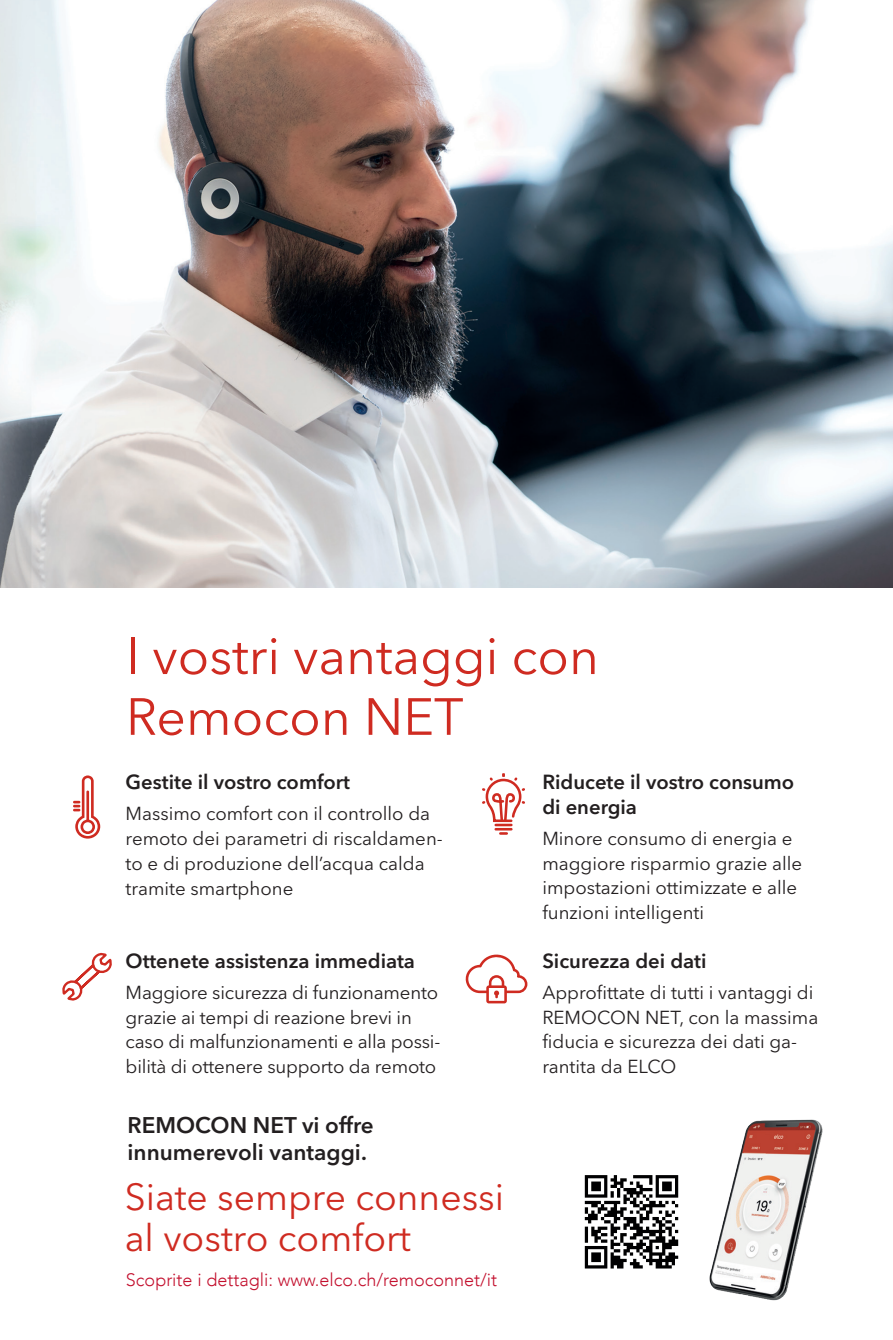
<style>
.page{position:relative;width:893px;height:1340px;background:#fff}
.page>*{position:absolute;margin:0;border:0;box-sizing:border-box;transform-origin:0 0}
.t1{font:51.75px/60.8px "Avenir Next LT Pro";color:#cf2b21}
.t2{font:37.35px/40.3px "Avenir Next LT Pro";color:#cf2b21}
.t3{font:600 22.5px/27px "Avenir Next LT Pro";color:#231f20}
.t4{font:600 20.25px/24.3px "Avenir Next LT Pro";color:#231f20}
.t5{font:18.68px/24.8px "Avenir Next LT Pro";color:#231f20}
.t6{font:300 18px "Avenir";color:#c3102e}
</style>
<div class="page">
<img style="left:0;top:0;width:893px;height:587px">
<img style="left:678px;top:1119px;width:145px;height:182px">
<svg style="left:73px;top:775px;width:27px;height:63px"></svg>
<svg style="left:465px;top:954px;width:62px;height:50px"></svg>
<svg style="left:483px;top:774px;width:41px;height:60px"></svg>
<svg style="left:62px;top:952px;width:50px;height:49px"></svg>
<svg style="left:585px;top:1175px;width:93px;height:93px"></svg>
<h1 class="t1" style="left:126px;top:625px;width:474px">I vostri vantaggi con<br>Remocon NET</h1>
<p class="t4" style="left:126px;top:770px;width:226px">Gestite il vostro comfort</p>
<p class="t5" style="left:126px;top:801px;width:319px">Massimo comfort con il controllo da remoto dei parametri di riscaldamen&shy;to e di produzione dell’acqua calda tramite smartphone</p>
<p class="t4" style="left:126px;top:948px;width:291px">Ottenete assistenza immediata</p>
<p class="t5" style="left:126px;top:980px;width:316px">Maggiore sicurezza di funzionamento grazie ai tempi di reazione brevi in caso di malfunzionamenti e alla possi&shy;bilità di ottenere supporto da remoto</p>
<p class="t3" style="left:128px;top:1111px;width:248px">REMOCON NET vi offre innumerevoli vantaggi.</p>
<h2 class="t2" style="left:125px;top:1176px;width:381px">Siate sempre connessi al vostro comfort</h2>
<p class="t6" style="left:126px;top:1268px;width:373px">Scoprite i dettagli: www.elco.ch/remoconnet/it</p>
<p class="t4" style="left:542px;top:770px;width:253px">Riducete il vostro consumo di energia</p>
<p class="t5" style="left:542px;top:825px;width:261px">Minore consumo di energia e maggiore risparmio grazie alle impostazioni ottimizzate e alle funzioni intelligenti</p>
<p class="t4" style="left:542px;top:948px;width:166px">Sicurezza dei dati</p>
<p class="t5" style="left:542px;top:980px;width:277px">Approfittate di tutti i vantaggi di<br>REMOCON NET, con la massima fiducia e sicurezza dei dati ga&shy;rantita da ELCO</p>
</div>
